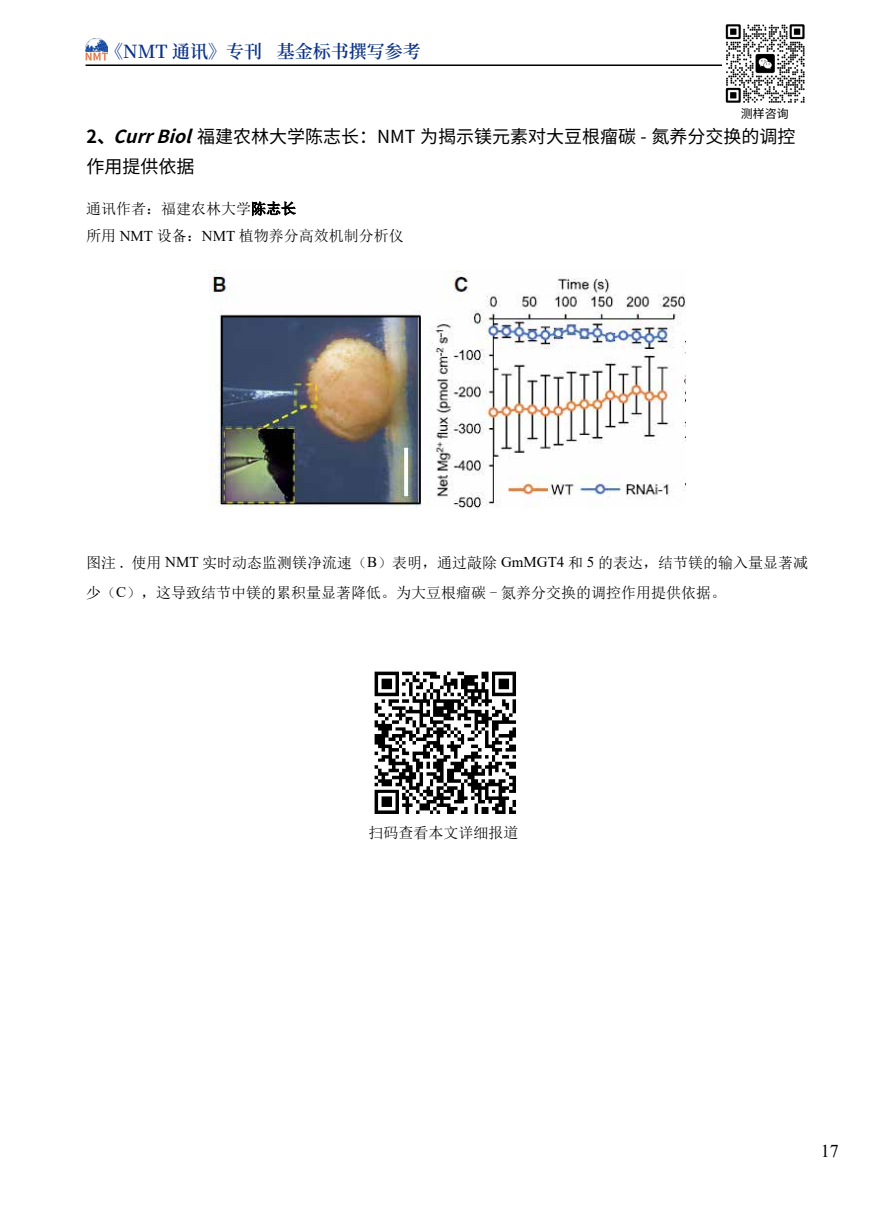
<style>
.page{position:relative;width:893px;height:1212px;background:#fff}
.page>*{position:absolute;margin:0;border:0;box-sizing:border-box;transform-origin:0 0}
.t1{font:18px/30px "Noto Sans Hans";color:#000}
.t2{font:600 18px "Source Han Serif CN";color:#0c3388}
.t3{font:18px "Times New Roman";color:#000}
.t4{font:15px/30px "Sim Sun";color:#000}
.t5{font:12px "Noto Sans Hans";color:#000}
.s1{font-weight:700}
.s2{font-weight:700;font-style:italic}
.s3{font-family:"Times New Roman"}
</style>
<div class="page">
<hr style="left:86px;top:64px;width:721px;height:2px;background:#000">
<img style="left:86px;top:38px;width:22px;height:22px">
<img style="left:722px;top:24px;width:85px;height:79px">
<img style="left:374px;top:671px;width:142px;height:143px">
<img style="left:209px;top:270px;width:476px;height:238px">
<svg style="left:252px;top:201px;width:44px;height:15px"></svg>
<p class="t2" style="left:105px;top:41px;width:317px">《NMT 通讯》专刊 基金标书撰写参考</p>
<p class="t5" style="left:741px;top:106px;width:49px">测样咨询</p>
<p class="t1" style="left:87px;top:122px;width:710px"><span class="s1">2、</span><span class="s2">CurrBiol</span>福建农林大学陈志长：NMT 为揭示镁元素对大豆根瘤碳 - 氮养分交换的调控作用提供依据</p>
<p class="t4" style="left:86px;top:195px;width:319px;line-height:27px">通讯作者：福建农林大学陈志长<br>所用 <span class="s3">NMT</span> 设备：<span class="s3">NMT</span> 植物养分高效机制分析仪</p>
<p class="t4" style="left:86px;top:547px;width:724px">图注 . 使用 <span class="s3">NMT</span> 实时动态监测镁净流速（<span class="s3">B</span>）表明，通过敲除 <span class="s3">GmMGT4</span> 和 <span class="s3">5</span> 的表达，结节镁的输入量显著减少（<span class="s3">C</span>），这导致结节中镁的累积量显著降低。为大豆根瘤碳 - 氮养分交换的调控作用提供依据。</p>
<p class="t4" style="left:368px;top:818px;width:151px">扫码查看本文详细报道</p>
<p class="t3" style="left:821px;top:1138px;width:19px">17</p>
</div>
